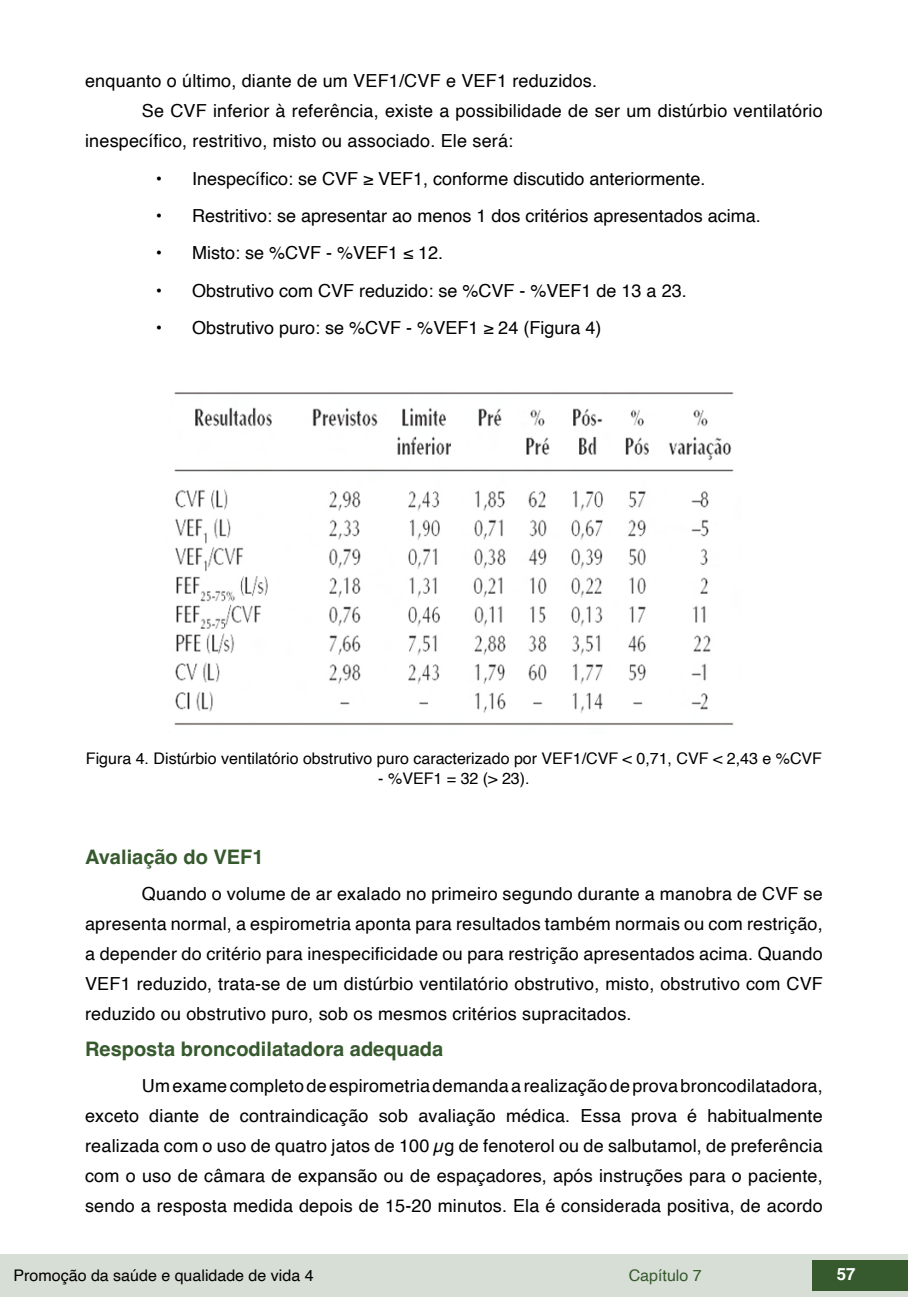
<style>
.page{position:relative;width:908px;height:1304px;background:#fff}
.page>*{position:absolute;margin:0;border:0;box-sizing:border-box;transform-origin:0 0}
.t1{font:700 20px "Helvetica";color:#36592e}
.t2{font:18px/30px "Helvetica";letter-spacing:.01em;color:#000;text-align:justify}
.t3{font:700 16.8px "Helvetica";color:#fff}
.t4{font:16px "Helvetica";color:#000}
.t5{font:16px "Helvetica";color:#36592e}
</style>
<div class="page">
<div style="left:0;top:1254px;width:906px;height:43px;background:#d7ded5"></div>
<div style="left:812px;top:1261px;width:95px;height:30px;background:#36592e"></div>
<img style="left:174px;top:392px;width:560px;height:333px">
<p class="t2" style="left:85px;top:66px;width:513px">enquanto o último, diante de um VEF1/CVF e VEF1 reduzidos.</p>
<p class="t2" style="left:142px;top:96px;width:682px">Se CVF inferior à referência, existe a possibilidade de ser um distúrbio ventilatório</p>
<p class="t2" style="left:85px;top:126px;width:429px">inespecífico, restritivo, misto ou associado. Ele será:</p>
<p class="t2" style="left:156px;top:164px;width:551px">• Inespecífico: se CVF ≥ VEF1, conforme discutido anteriormente.</p>
<p class="t2" style="left:156px;top:201px;width:606px">• Restritivo: se apresentar ao menos 1 dos critérios apresentados acima.</p>
<p class="t2" style="left:156px;top:238px;width:288px">• Misto: se %CVF - %VEF1 ≤ 12.</p>
<p class="t2" style="left:156px;top:276px;width:532px">• Obstrutivo com CVF reduzido: se %CVF - %VEF1 de 13 a 23.</p>
<p class="t2" style="left:156px;top:313px;width:447px">• Obstrutivo puro: se %CVF - %VEF1 ≥ 24 (Figura 4)</p>
<p class="t4" style="left:86px;top:746px;width:737px">Figura 4. Distúrbio ventilatório obstrutivo puro caracterizado por VEF1/CVF &lt; 0,71, CVF &lt; 2,43 e %CVF</p>
<p class="t4" style="left:378px;top:766px;width:153px">- %VEF1 = 32 (&gt; 23).</p>
<p class="t1" style="left:85px;top:845px;width:180px">Avaliação do VEF1</p>
<p class="t2" style="left:85px;top:879px;width:739px;text-indent:57px">Quando o volume de ar exalado no primeiro segundo durante a manobra de CVF se apresenta normal, a espirometria aponta para resultados também normais ou com restrição, a depender do critério para inespecificidade ou para restrição apresentados acima. Quando VEF1 reduzido, trata-se de um distúrbio ventilatório obstrutivo, misto, obstrutivo com CVF reduzido ou obstrutivo puro, sob os mesmos critérios supracitados.</p>
<p class="t1" style="left:85px;top:1037px;width:359px">Resposta broncodilatadora adequada</p>
<p class="t2" style="left:85px;top:1071px;width:738px;text-indent:57px">Um exame completo de espirometria demanda a realização de prova broncodilatadora, exceto diante de contraindicação sob avaliação médica. Essa prova é habitualmente realizada com o uso de quatro jatos de 100 µg de fenoterol ou de salbutamol, de preferência com o uso de câmara de expansão ou de espaçadores, após instruções para o paciente, sendo a resposta medida depois de 15-20 minutos. Ela é considerada positiva, de acordo</p>
<p class="t4" style="left:14px;top:1263px;width:301px">Promoção da saúde e qualidade de vida 4</p>
<p class="t5" style="left:628px;top:1263px;width:74px">Capítulo 7</p>
<p class="t3" style="left:836px;top:1264px;width:20px">57</p>
</div>
